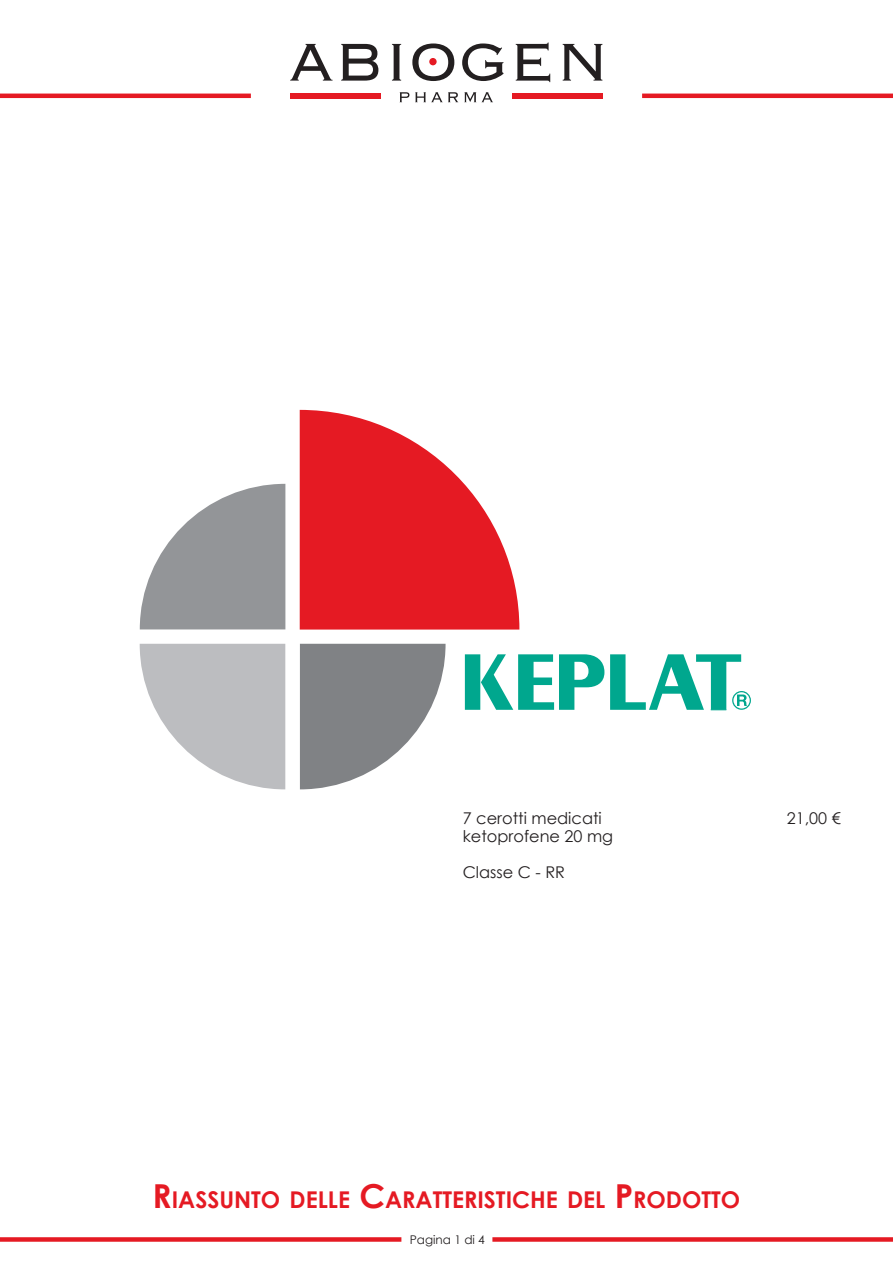
<style>
.page{position:relative;width:893px;height:1263px;background:#fff}
.page>*{position:absolute;margin:0;border:0;box-sizing:border-box;transform-origin:0 0}
.t1{font:700 23.1px "Century Gothic";color:#e51a23}
.t2{font:16.2px "Century Gothic";color:#231f20}
.t3{font:12px "Century Gothic";color:#231f20}
.s1{font-size:33px}
</style>
<div class="page">
<div style="left:0;top:1237px;width:401px;height:5px;background:#e51a23"></div>
<div style="left:492px;top:1237px;width:401px;height:5px;background:#e51a23"></div>
<hr style="left:0;top:94px;width:251px;height:4px;background:#e51a23">
<hr style="left:642px;top:94px;width:251px;height:4px;background:#e51a23">
<svg style="left:140px;top:644px;width:145px;height:145px"></svg>
<svg style="left:300px;top:644px;width:146px;height:145px"></svg>
<svg style="left:300px;top:410px;width:219px;height:219px;fill:#e51a23"></svg>
<svg style="left:140px;top:484px;width:145px;height:145px"></svg>
<svg style="left:400px;top:92px;width:9px;height:10px"></svg>
<svg style="left:415px;top:92px;width:43px;height:10px"></svg>
<svg style="left:464px;top:92px;width:12px;height:10px"></svg>
<svg style="left:482px;top:92px;width:11px;height:10px"></svg>
<svg style="left:290px;top:44px;width:43px;height:37px"></svg>
<svg style="left:341px;top:44px;width:37px;height:37px"></svg>
<svg style="left:392px;top:44px;width:9px;height:37px"></svg>
<svg style="left:412px;top:43px;width:42px;height:38px"></svg>
<svg style="left:462px;top:43px;width:41px;height:38px"></svg>
<svg style="left:516px;top:43px;width:34px;height:39px"></svg>
<svg style="left:563px;top:44px;width:39px;height:37px"></svg>
<div style="left:429px;top:58px;width:8px;height:7px;background:#e51a23;border-radius:50%"></div>
<div style="left:291px;top:93px;width:90px;height:5px;background:#e51a23"></div>
<div style="left:512px;top:93px;width:91px;height:5px;background:#e51a23"></div>
<svg style="left:465px;top:654px;width:139px;height:56px"></svg>
<svg style="left:610px;top:654px;width:141px;height:56px"></svg>
<p class="t2" style="left:463px;top:807px;width:141px">7 cerotti medicati</p>
<p class="t2" style="left:787px;top:807px;width:55px">21,00 €</p>
<p class="t2" style="left:463px;top:825px;width:152px">ketoprofene 20 mg</p>
<p class="t2" style="left:463px;top:861px;width:104px">Classe C - RR</p>
<p class="t1" style="left:153px;top:1182px;width:589px"><span class="s1">R</span>IASSUNTO DELLE <span class="s1">C</span>ARATTERISTICHE DEL <span class="s1">P</span>RODOTTO</p>
<p class="t3" style="left:410px;top:1231px;width:77px">Pagina 1 di 4</p>
</div>
